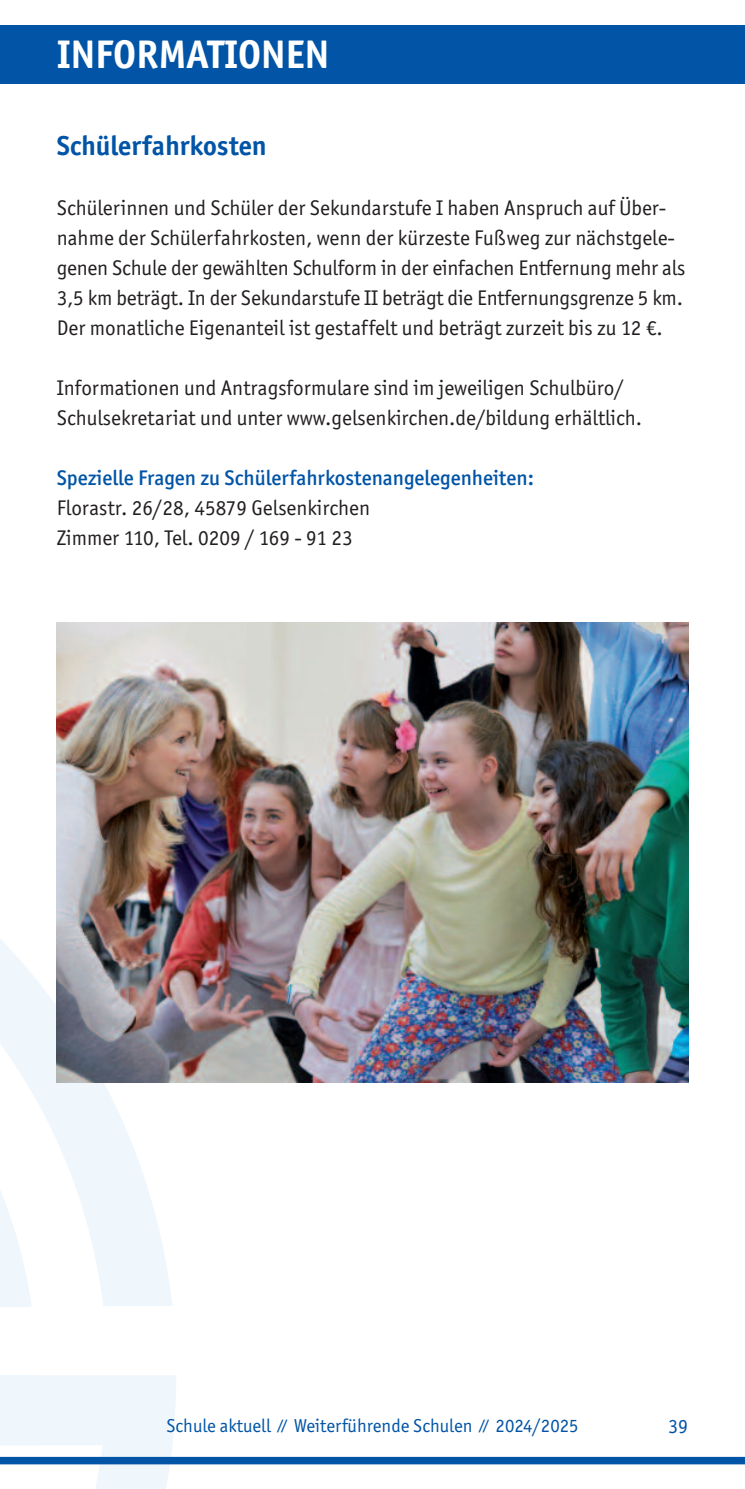
<style>
.page{position:relative;width:745px;height:1489px;background:#fff}
.page>*{position:absolute;margin:0;border:0;box-sizing:border-box;transform-origin:0 0}
.t1{font:700 40px "Officina Sans ITC Std";color:#fff}
.t2{font:700 27.5px "Officina Sans ITC Std";color:#0154a6}
.t3{font:21.25px/30px "Officina Sans ITC Std";color:#231f20}
.t4{font:500 21.25px "Officina Sans ITC Std";color:#0154a6}
.t5{font:20px "Officina Sans ITC Std";color:#0154a6}
.t6{font:18.75px "Officina Sans ITC Std";color:#0154a6}
</style>
<div class="page">
<svg style="left:0;top:744px;width:176px;height:744px"></svg>
<div style="left:0;top:25px;width:744px;height:58px;background:#0154a6"></div>
<div style="left:0;top:1456px;width:744px;height:8px;background:#0154a6"></div>
<img style="left:57px;top:622px;width:630px;height:460px">
<h1 class="t1" style="left:57px;top:40px;width:274px">INFORMATIONEN</h1>
<p class="t2" style="left:57px;top:136px;width:211px">Schülerfahrkosten</p>
<p class="t3" style="left:57px;top:195px;width:630px">Schülerinnen und Schüler der Sekundarstufe I haben Anspruch auf Über&shy;nahme der Schülerfahrkosten, wenn der kürzeste Fußweg zur nächstgele&shy;genen Schule der gewählten Schulform in der einfachen Entfernung mehr als 3,5 km beträgt. In der Sekundarstufe II beträgt die Entfernungsgrenze 5 km.<br>Der monatliche Eigenanteil ist gestaffelt und beträgt zurzeit bis zu 12 €.</p>
<p class="t3" style="left:57px;top:375px;width:586px">Informationen und Antragsformulare sind im jeweiligen Schulbüro/<br>Schulsekretariat und unter www.gelsenkirchen.de/bildung erhältlich.</p>
<p class="t4" style="left:57px;top:471px;width:478px">Spezielle Fragen zu Schülerfahrkostenangelegenheiten:</p>
<p class="t3" style="left:57px;top:495px;width:314px">Florastr. 26/28, 45879 Gelsenkirchen<br>Zimmer 110, Tel. 0209 / 169 - 91 23</p>
<p class="t6" style="left:166px;top:1418px;width:413px">Schule aktuell ⁄⁄ Weiterführende Schulen ⁄⁄ 2024/2025</p>
<p class="t5" style="left:667px;top:1418px;width:21px">39</p>
</div>
